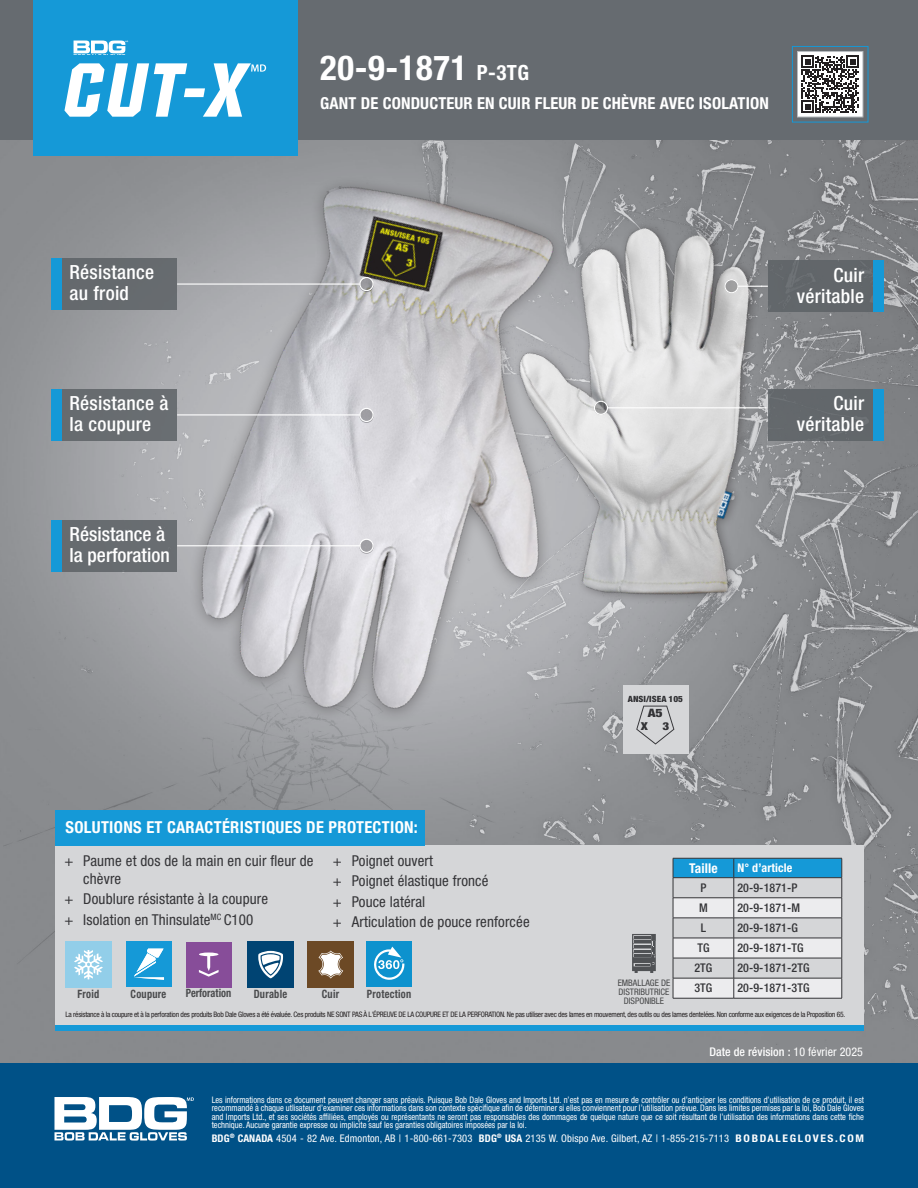
<style>
.page{position:relative;width:918px;height:1188px;background:#fff}
.page>*{position:absolute;margin:0;border:0;box-sizing:border-box;transform-origin:0 0}
.t1{font:700 condensed 34.5px "Helvetica Neue LT Std";letter-spacing:.02em;color:#fff}
.t2{font:500 condensed 19.5px/21px "Helvetica Neue LT Std";letter-spacing:.015em;color:#fff}
.t3{font:700 condensed 16.5px "Helvetica Neue LT Std";letter-spacing:.02em;color:#fff}
.t4{font:condensed 15px/20.1px "Helvetica Neue LT Std";letter-spacing:.01em;color:#343437}
.t5{font:700 condensed 13.5px "Helvetica Neue LT Std";letter-spacing:.01em;color:#fff}
.t6{font:500 condensed 12px "Helvetica Neue LT Std";letter-spacing:.01em;color:#343437}
.t7{font:500 condensed 12px "Helvetica Neue LT Std";letter-spacing:.005em;color:#fff}
.t8{font:700 condensed 12px "Helvetica Neue LT Std";letter-spacing:.01em;color:#fff}
.t9{font:700 condensed 11.55px "Helvetica Neue";letter-spacing:.025em;color:#4a4b4d;scale:.9 1}
.t10{font:700 condensed 11.4px "Helvetica Neue";letter-spacing:.025em;color:#4a4b4d;scale:.9 1}
.t11{font:700 condensed 11.4px "Helvetica Neue";color:#4a4b4d;scale:.9 1}
.t12{font:condensed 10.5px "Helvetica Neue LT Std";letter-spacing:.01em;color:#fff}
.t13{font:condensed 9.75px "Helvetica Neue LT Std";letter-spacing:.01em;color:#231f20}
.t14{font:condensed 9.75px/10.5px "Helvetica Neue LT Std";letter-spacing:.01em;color:#454647}
.t15{font:condensed 9px/8.6px "Helvetica Neue LT Std";color:#fff;text-align:justify;scale:.95 1}
.t16{font:condensed 9px/9px "Helvetica Neue LT Std";color:#454647;text-align:center}
.t17{font:condensed 7.5px "Helvetica Neue LT Std";letter-spacing:-.03em;color:#231f20}
.s1{font-size:21px}
.s2{font-weight:400}
.s3{font-weight:700}
</style>
<div class="page">
<img style="left:0;top:140px;width:918px;height:923px">
<div style="left:0;top:0;width:918px;height:140px;background:#666b70"></div>
<div style="left:623px;top:686px;width:66px;height:68px;background:#d5d6d8"></div>
<div style="left:792px;top:46px;width:76px;height:76px;border:1px solid #1599d7"></div>
<div style="left:0;top:1063px;width:918px;height:125px;background:#005187"></div>
<svg style="left:54px;top:1097px;width:140px;height:44px"></svg>
<div style="left:34px;top:0;width:264px;height:156px;background:#1599d7"></div>
<div style="left:55px;top:846px;width:809px;height:180px;background:#d5d6d8"></div>
<div style="left:55px;top:810px;width:369px;height:36px;background:#1599d7"></div>
<div style="left:55px;top:1025px;width:809px;height:5px;background:#1599d7"></div>
<svg style="left:632px;top:934px;width:24px;height:39px"></svg>
<svg style="left:33px;top:40px;width:234px;height:100px"></svg>
<svg style="left:71px;top:40px;width:57px;height:15px"></svg>
<img style="left:179px;top:154px;width:391px;height:650px">
<img style="left:511px;top:211px;width:250px;height:472px">
<svg style="left:626px;top:682px;width:59px;height:63px"></svg>
<div style="left:126px;top:942px;width:46px;height:45px;background:#1599d7"></div>
<svg style="left:134px;top:949px;width:30px;height:31px"></svg>
<div style="left:186px;top:942px;width:46px;height:46px;background:#874d99"></div>
<hr style="left:199px;top:953px;width:19px;height:3px;background:#fff;border-radius:50%">
<svg style="left:199px;top:954px;width:20px;height:23px"></svg>
<div style="left:366px;top:942px;width:46px;height:45px;background:#0d92ce"></div>
<svg style="left:374px;top:947px;width:31px;height:33px"></svg>
<div style="left:308px;top:942px;width:46px;height:46px;background:#6c4925"></div>
<svg style="left:318px;top:951px;width:25px;height:28px"></svg>
<div style="left:248px;top:942px;width:46px;height:46px;background:#004473"></div>
<svg style="left:258px;top:951px;width:25px;height:27px"></svg>
<svg style="left:65px;top:942px;width:46px;height:46px;background:#9ed3eb"></svg>
<svg style="left:74px;top:950px;width:14px;height:19px"></svg>
<div style="left:797px;top:52px;width:66px;height:65px;background:#fff"></div>
<svg style="left:802px;top:56px;width:57px;height:57px"></svg>
<div style="left:797px;top:51px;width:66px;height:66px;border:1px solid #b5babe"></div>
<div style="left:52px;top:389px;width:125px;height:52px;background:#686c70"></div>
<div style="left:51px;top:389px;width:11px;height:52px;background:#1599d7"></div>
<svg style="left:359px;top:409px;width:15px;height:14px"></svg>
<hr style="left:177px;top:414px;width:183px;height:1px;background:#fff">
<div style="left:359px;top:408px;width:15px;height:14px;border:1px solid #fff;border-radius:50%"></div>
<div style="left:52px;top:520px;width:125px;height:52px;background:#686c70"></div>
<div style="left:51px;top:520px;width:11px;height:52px;background:#1599d7"></div>
<svg style="left:359px;top:540px;width:15px;height:14px"></svg>
<hr style="left:177px;top:545px;width:183px;height:1px;background:#fff">
<div style="left:359px;top:539px;width:15px;height:14px;border:1px solid #fff;border-radius:50%"></div>
<div style="left:768px;top:389px;width:115px;height:52px;background:#5d6266"></div>
<div style="left:873px;top:389px;width:11px;height:52px;background:#1599d7"></div>
<svg style="left:594px;top:401px;width:14px;height:14px"></svg>
<hr style="left:607px;top:407px;width:160px;height:1px;background:#fff">
<div style="left:594px;top:401px;width:14px;height:14px;border:1px solid #fff;border-radius:50%"></div>
<div style="left:52px;top:258px;width:125px;height:52px;background:#656a6e"></div>
<div style="left:51px;top:258px;width:11px;height:52px;background:#1599d7"></div>
<svg style="left:359px;top:278px;width:15px;height:14px"></svg>
<hr style="left:177px;top:283px;width:183px;height:2px;background:#fff">
<div style="left:359px;top:277px;width:15px;height:14px;border:1px solid #fff;border-radius:50%"></div>
<div style="left:768px;top:260px;width:115px;height:52px;background:#5d6266"></div>
<div style="left:873px;top:260px;width:11px;height:52px;background:#1599d7"></div>
<svg style="left:724px;top:279px;width:15px;height:14px"></svg>
<hr style="left:738px;top:286px;width:30px;height:1px;background:#fff">
<div style="left:724px;top:279px;width:15px;height:14px;border:1px solid #fff;border-radius:50%"></div>
<svg style="left:673px;top:858px;width:170px;height:140px"></svg>
<hr style="left:673px;top:998px;width:61px;height:1px;background:#343437">
<hr style="left:734px;top:998px;width:108px;height:1px;background:#343437">
<h2 class="t2" style="left:70px;top:262px;width:86px">Résistance au froid</h2>
<h2 class="t2" style="left:70px;top:393px;width:100px">Résistance à la coupure</h2>
<h2 class="t2" style="left:70px;top:524px;width:102px">Résistance à la perforation</h2>
<h1 class="t1" style="left:320px;top:47px;width:210px">20-9-1871 <span class="s1">P-3TG</span></h1>
<h3 class="t3" style="left:320px;top:94px;width:450px">GANT DE CONDUCTEUR EN CUIR FLEUR DE CHÈVRE AVEC ISOLATION</h3>
<h2 class="t2" style="left:797px;top:264px;width:69px;text-align:right">Cuir véritable</h2>
<h2 class="t2" style="left:797px;top:393px;width:69px;text-align:right">Cuir véritable</h2>
<h3 class="t3" style="left:65px;top:817px;width:354px">SOLUTIONS ET CARACTÉRISTIQUES DE PROTECTION:</h3>
<h3 class="t3" style="left:65px;top:817px;width:217px">HAZARD SOLUTIONS/FEATURES:</h3>
<h3 class="t4" style="left:83px;top:852px;width:232px;line-height:18px;text-indent:-19px">+ Paume et dos de la main en cuir fleur de chèvre</h3>
<h3 class="t4" style="left:64px;top:889px;width:205px">+ Doublure résistante à la coupure + Isolation en Thinsulate<sup>MC</sup> C100</h3>
<h3 class="t4" style="left:333px;top:851px;width:198px">+ Poignet ouvert<br>+ Poignet élastique froncé<br>+ Pouce latéral<br>+ Articulation de pouce renforcée</h3>
<p class="t9" style="left:77px;top:986px;width:26px">Froid</p>
<p class="t10" style="left:131px;top:987px;width:41px">Coupure</p>
<p class="t11" style="left:186px;top:986px;width:52px">Perforation</p>
<p class="t9" style="left:254px;top:986px;width:39px">Durable</p>
<p class="t9" style="left:322px;top:986px;width:21px">Cuir</p>
<p class="t10" style="left:367px;top:987px;width:51px">Protection</p>
<p class="t14" style="left:623px;top:978px;width:44px">VEND PACK<br>AVAILABLE</p>
<p class="t16" style="left:618px;top:978px;width:54px">EMBALLAGE DE<br>DISTRIBUTRICE<br>DISPONIBLE</p>
<h3 class="t5" style="left:689px;top:860px;width:30px">Taille</h3>
<h3 class="t8" style="left:737px;top:861px;width:56px">N° d’article</h3>
<h3 class="t6" style="left:700px;top:881px;width:7px">P</h3>
<h3 class="t6" style="left:737px;top:881px;width:62px">20-9-1871-P</h3>
<h3 class="t6" style="left:699px;top:901px;width:10px">M</h3>
<h3 class="t6" style="left:737px;top:901px;width:64px">20-9-1871-M</h3>
<h3 class="t6" style="left:701px;top:921px;width:7px">L</h3>
<h3 class="t6" style="left:737px;top:921px;width:62px">20-9-1871-G</h3>
<h3 class="t6" style="left:697px;top:941px;width:14px">TG</h3>
<h3 class="t6" style="left:737px;top:941px;width:68px">20-9-1871-TG</h3>
<h3 class="t6" style="left:694px;top:961px;width:19px">2TG</h3>
<h3 class="t6" style="left:737px;top:961px;width:74px">20-9-1871-2TG</h3>
<h3 class="t6" style="left:694px;top:981px;width:19px">3TG</h3>
<h3 class="t6" style="left:737px;top:981px;width:74px">20-9-1871-3TG</h3>
<p class="t13" style="left:66px;top:1007px;width:778px">Bob Dale Gloves products are tested for cut and puncture resistance. These products ARE NOT CUT AND PUNCTURE PROOF. Do not use with moving blades, tools or serrated blades. Not Proposition 65 compliant.</p>
<p class="t17" style="left:66px;top:1010px;width:781px">La résistance à la coupure et à la perforation des produits Bob Dale Gloves a été évaluée. Ces produits NE SONT PAS À L'ÉPREUVE DE LA COUPURE ET DE LA PERFORATION. Ne pas utiliser avec des lames en mouvement, des outils ou des lames dentelées. Non conforme aux exigences de la Proposition 65.</p>
<h3 class="t7" style="left:709px;top:1044px;width:155px">Date de révision : <span class="s2">10 février 2025</span></h3>
<p class="t15" style="left:212px;top:1095px;width:688px">Les informations dans ce document peuvent changer sans préavis. Puisque Bob Dale Gloves and Imports Ltd. n’est pas en mesure de contrôler ou d’anticiper les conditions d’utilisation de ce produit, il est recommandé à chaque utlisateur d’examiner ces informations dans son contexte spécifique afin de déterniner si elles conviennent pour l’utilisation prévue. Dans les limites permises par la loi, Bob Dale Gloves and Imports Ltd., et ses sociétés affiliées, employés ou représentants ne seront pas responsables des dommages de quelque nature que ce soit résultant de l’utilisation des informations dans cette fiche technique. Aucune garantie expresse ou implicite sauf les garanties obligatoires imposées par la loi.</p>
<p class="t12" style="left:212px;top:1132px;width:654px"><span class="s3">BDG</span><sup>®</sup> <span class="s3">CANADA</span> 4504 - 82 Ave. Edmonton, AB | 1-800-661-7303 <span class="s3">BDG</span><sup>®</sup> <span class="s3">USA</span> 2135 W. Obispo Ave. Gilbert, AZ | 1-855-215-7113 <span class="s3">BOBDALEGLOVES.COM</span></p>
<p class="t15" style="left:212px;top:1094px;width:688px;line-height:10.5px">Information c tained in this document is subject to ch ge without notice. As Bob Dale Gloves and Imports Ltd. cannot control o anticipate the conditions und r which this product may be used, each user should review the information in specific context of the planned use. To the maximum extent permitted by law, Bob Dale Gloves and Imports Ltd., and/or its affiliates, employees or representatives will not be responsible for damages of any nature resulting from the use or reliance upon the information contained in this data sheet. No express or implied warranties are given other than those implied mandatory by law.</p>
</div>
